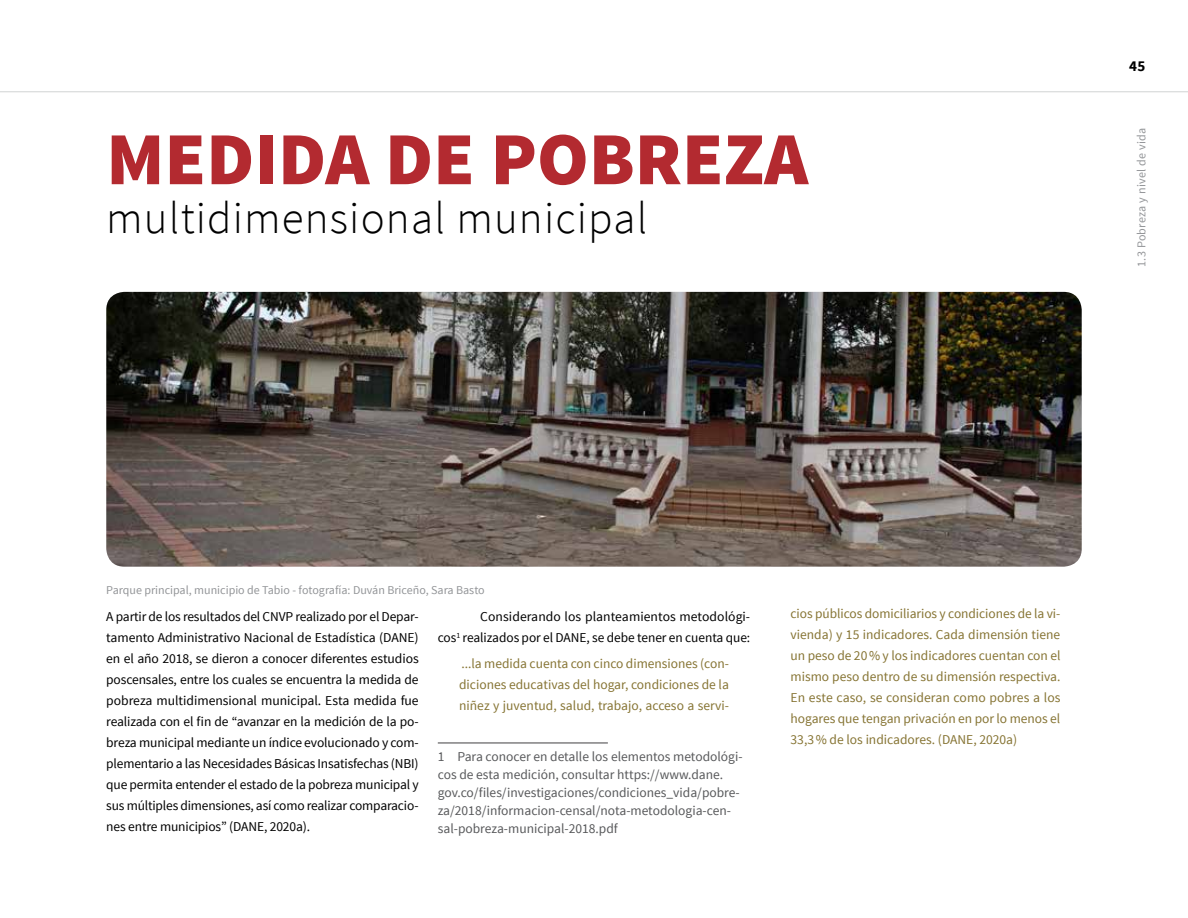
<style>
.page{position:relative;width:1188px;height:918px;background:#fff}
.page>*{position:absolute;margin:0;border:0;box-sizing:border-box;transform-origin:0 0}
.t1{font:900 75px "Source Sans Pro";color:#b32a30}
.t2{font:300 45px "Source Sans Pro";letter-spacing:.025em;color:#000}
.t3{font:700 15px "Source Sans Pro";color:#000}
.t4{font:13.5px/21px "Source Sans Pro";letter-spacing:-.005em;color:#000;text-align:right}
.t5{font:13.5px/21px "Source Sans Pro";color:#867433;text-align:justify}
.t6{font:13.5px/18px "Source Sans Pro";color:#58595b}
.t7{font:12px "Source Sans Pro";color:#939598}
.t8{font:12px "Source Sans Pro";letter-spacing:.025em;color:#939598}
</style>
<div class="page">
<hr style="left:0;top:91px;width:1188px;height:1px;background:#d1d3d4">
<img style="left:106px;top:292px;width:976px;height:275px">
<hr style="left:438px;top:743px;width:170px;height:1px;background:#414042">
<h1 class="t1" style="left:106px;top:110px;width:703px">MEDIDA DE POBREZA</h1>
<h2 class="t2" style="left:106px;top:191px;width:543px">multidimensional municipal</h2>
<p class="t3" style="left:1129px;top:57px;width:18px">45</p>
<p class="t8" style="left:1134px;top:267px;width:141px;rotate:-90deg">1.3 Pobreza y nivel de vida</p>
<p class="t7" style="left:106px;top:583px;width:380px">Parque principal, municipio de Tabio - fotografía: Duván Briceño, Sara Basto</p>
<p class="t4" style="left:106px;top:607px;width:314px;text-align:justify">A partir de los resultados del CNVP realizado por el Depar&shy;tamento Administrativo Nacional de Estadística (DANE) en el año 2018, se dieron a conocer diferentes estudios poscensales, entre los cuales se encuentra la medida de pobreza multidimensional municipal. Esta medida fue realizada con el fin de “avanzar en la medición de la po&shy;breza municipal mediante un índice evolucionado y com&shy;plementario a las Necesidades Básicas Insatisfechas (NBI) que permita entender el estado de la pobreza municipal y sus múltiples dimensiones, así como realizar comparacio&shy;nes entre municipios” (DANE, 2020a).</p>
<p class="t4" style="left:438px;top:607px;width:314px">Considerando los planteamientos metodológi-<br>cos<sup>1</sup> realizados por el DANE, se debe tener en cuenta que:</p>
<p class="t5" style="left:459px;top:653px;width:271px">...la medida cuenta con cinco dimensiones (con&shy;diciones educativas del hogar, condiciones de la niñez y juventud, salud, trabajo, acceso a servi-</p>
<p class="t6" style="left:438px;top:748px;width:306px">1 Para conocer en detalle los elementos metodológi&shy;cos de esta medición, consultar https://www.dane. gov.co/files/investigaciones/condiciones_vida/pobre&shy;za/2018/informacion-censal/nota-metodologia-cen&shy;sal-pobreza-municipal-2018.pdf</p>
<p class="t5" style="left:791px;top:603px;width:271px">cios públicos domiciliarios y condiciones de la vi&shy;vienda) y 15 indicadores. Cada dimensión tiene un peso de 20% y los indicadores cuentan con el mismo peso dentro de su dimensión respectiva.<br>En este caso, se consideran como pobres a los hogares que tengan privación en por lo menos el 33,3% de los indicadores. (DANE, 2020a)</p>
</div>
